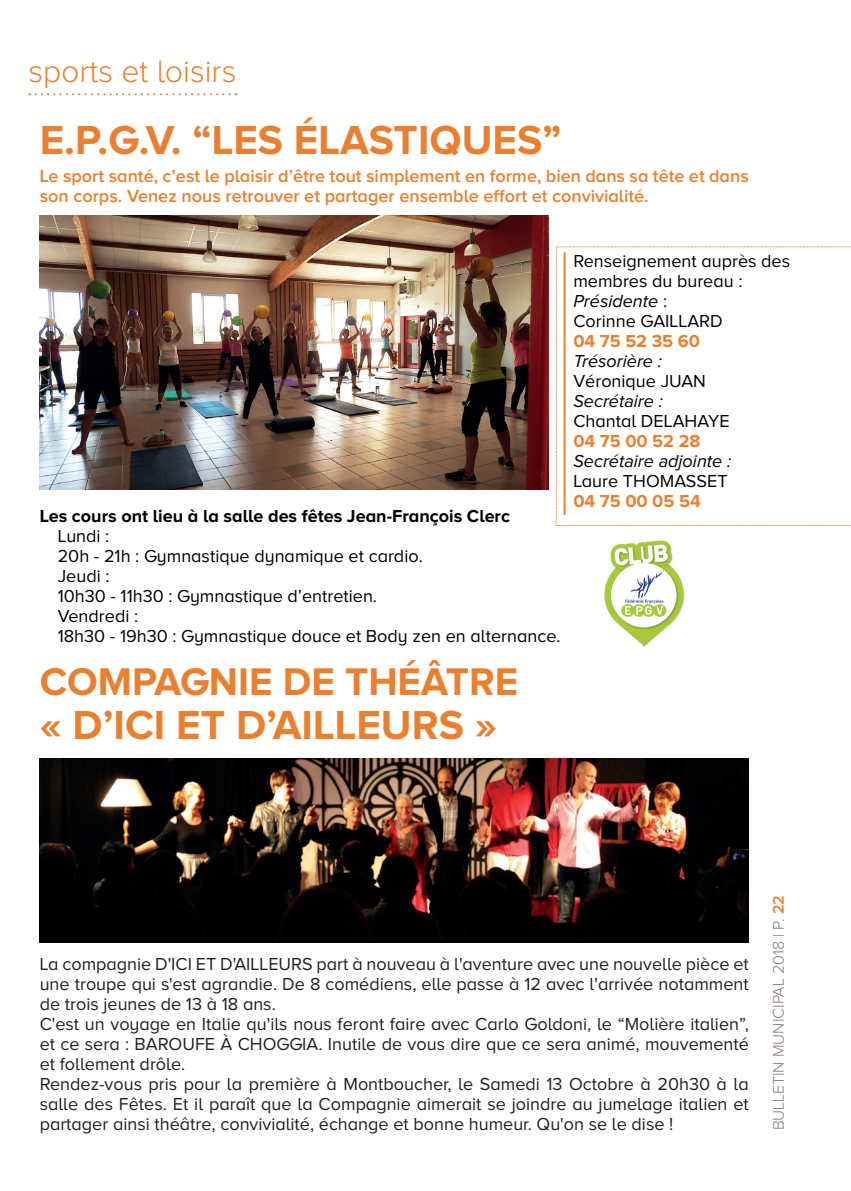
<style>
.page{position:relative;width:851px;height:1191px;background:#fff}
.page>*{position:absolute;margin:0;border:0;box-sizing:border-box;transform-origin:0 0}
.t1{font:700 42px "Proxima Nova A";color:#ea802f}
.t2{font:700 40px "Proxima Nova A";color:#ea802f}
.t3{font:300 32px "Proxima Nova A";color:#ea802f}
.t4{font:18px/20px "Proxima Nova A";color:#231f20}
.t5{font:18px/20px "Proxima Nova A";color:#000}
.t6{font:600 18px/20px "Proxima Nova A";color:#ea802f}
.t7{font:700 18px "Proxima Nova A";color:#000}
.t8{font:italic 18px "Proxima Nova A";color:#000}
.t9{font:700 18px "Proxima Nova A";color:#ea802f}
.t10{font:300 16px "Proxima Nova A";color:#867b76}
.s1{font-style:italic}
.s2{font-weight:600;color:#ea802f}
</style>
<div class="page">
<svg style="left:29px;top:93px;width:207px;height:2px"></svg>
<img style="left:39px;top:215px;width:509px;height:274px">
<svg style="left:555px;top:246px;width:296px;height:280px"></svg>
<hr style="left:563px;top:252px;width:2px;height:263px;background:#ea802f">
<img style="left:604px;top:540px;width:81px;height:107px">
<img style="left:39px;top:758px;width:709px;height:184px">
<h3 class="t3" style="left:28px;top:54px;width:209px">sports et loisirs</h3>
<h1 class="t1" style="left:40px;top:116px;width:523px">E.P.G.V. “LES ÉLASTIQUES”</h1>
<p class="t6" style="left:40px;top:166px;width:710px">Le sport santé, c’est le plaisir d’être tout simplement en forme, bien dans sa tête et dans son corps. Venez nous retrouver et partager ensemble effort et convivialité.</p>
<p class="t7" style="left:40px;top:506px;width:472px">Les cours ont lieu à la salle des fêtes Jean-François Clerc</p>
<p class="t5" style="left:58px;top:526px;width:504px">Lundi :<br>20h - 21h : Gymnastique dynamique et cardio.<br>Jeudi :<br>10h30 - 11h30 : Gymnastique d’entretien.<br>Vendredi :<br>18h30 - 19h30 : Gymnastique douce et Body zen en alternance.</p>
<h2 class="t2" style="left:40px;top:658px;width:480px">COMPAGNIE DE THÉÂTRE</h2>
<h1 class="t1" style="left:40px;top:700px;width:458px">« D’ICI ET D’AILLEURS »</h1>
<p class="t5" style="left:573px;top:251px;width:218px">Renseignement auprès des membres du bureau :<br><span class="s1">Présidente</span> :<br>Corinne GAILLARD</p>
<p class="t9" style="left:573px;top:331px;width:128px">04 75 52 35 60</p>
<p class="t8" style="left:573px;top:351px;width:90px">Trésorière :</p>
<p class="t5" style="left:573px;top:371px;width:134px">Véronique JUAN</p>
<p class="t8" style="left:573px;top:391px;width:91px">Secrétaire :</p>
<p class="t5" style="left:573px;top:411px;width:158px">Chantal DELAHAYE</p>
<p class="t9" style="left:573px;top:431px;width:128px">04 75 00 52 28</p>
<p class="t8" style="left:573px;top:451px;width:159px">Secrétaire adjointe :</p>
<p class="t5" style="left:573px;top:471px;width:156px">Laure THOMASSET</p>
<p class="t9" style="left:573px;top:491px;width:129px">04 75 00 05 54</p>
<p class="t4" style="left:40px;top:953px;width:710px">La compagnie D'ICI ET D'AILLEURS part à nouveau à l'aventure avec une nouvelle pièce et une troupe qui s'est agrandie. De 8 comédiens, elle passe à 12 avec l'arrivée notamment de trois jeunes de 13 à 18 ans.<br>C'est un voyage en Italie qu'ils nous feront faire avec Carlo Goldoni, le “Molière italien”, et ce sera : BAROUFE À CHOGGIA. Inutile de vous dire que ce sera animé, mouvementé et follement drôle.<br>Rendez-vous pris pour la première à Montboucher, le Samedi 13 Octobre à 20h30 à la salle des Fêtes. Et il paraît que la Compagnie aimerait se joindre au jumelage italien et partager ainsi théâtre, convivialité, échange et bonne humeur. Qu'on se le dise !</p>
<p class="t10" style="left:769px;top:1130px;width:237px;rotate:-90deg">BULLETIN MUNICIPAL 2018 | P. <span class="s2">22</span></p>
</div>
